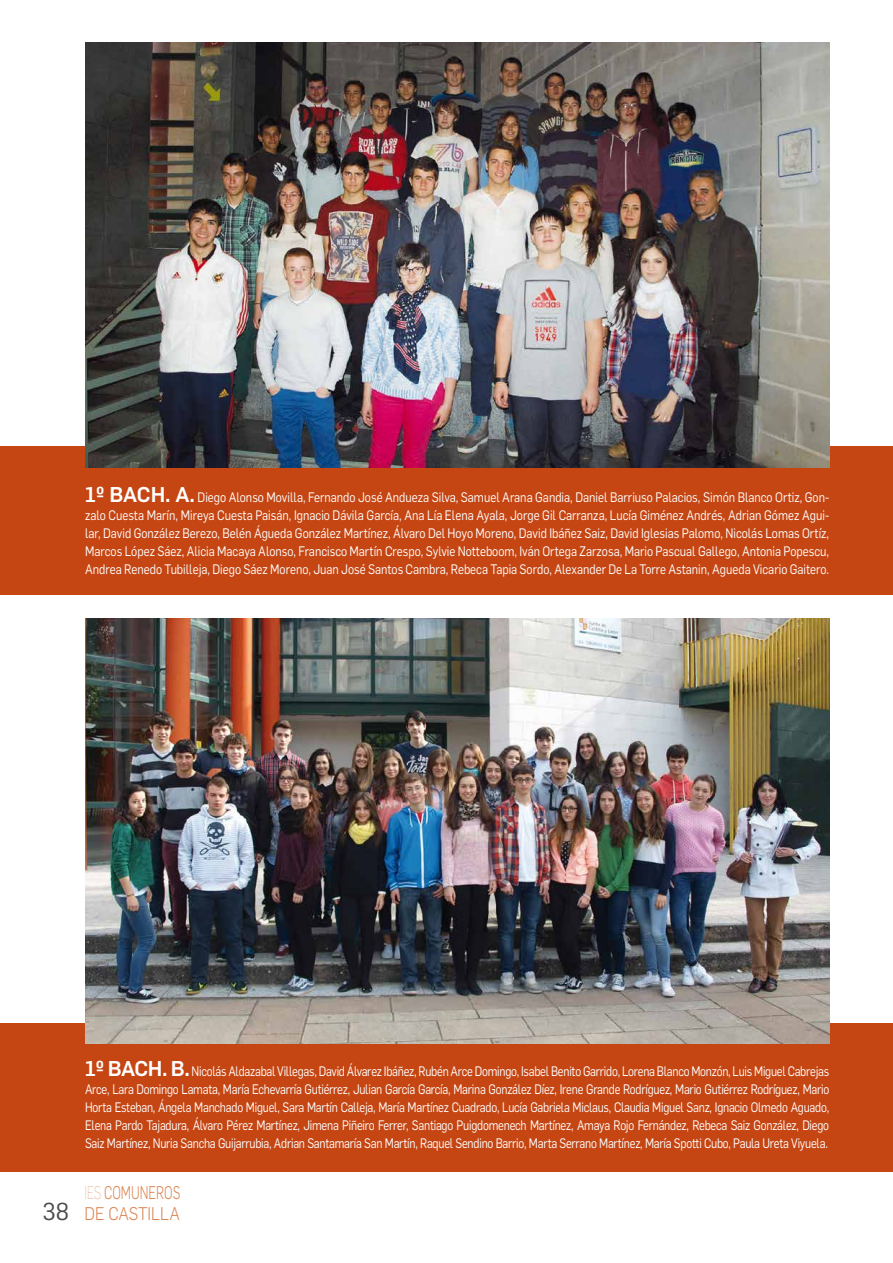
<style>
.page{position:relative;width:893px;height:1263px;background:#fff}
.page>*{position:absolute;margin:0;border:0;box-sizing:border-box;transform-origin:0 0}
.t1{font:300 18px/21.6px "Flama";color:#da8654;text-align:right;scale:.72 1}
.t2{font:13.5px/18px "Flama";letter-spacing:-.015em;color:#fff;text-align:justify;scale:.84 1}
.t3{font:13.5px/18px "Flama";letter-spacing:-.015em;color:#fff;text-align:justify;scale:.87 1}
.s1{font-weight:500;font-size:21px}
.s2{font-weight:100}
.s3{font-weight:400;font-size:24px;color:#4b4b4d}
</style>
<div class="page">
<div style="left:0;top:446px;width:893px;height:149px;background:#c54613"></div>
<div style="left:0;top:1023px;width:893px;height:148px;background:#c54613"></div>
<img style="left:85px;top:43px;width:744px;height:425px">
<img style="left:85px;top:619px;width:744px;height:424px">
<p class="t3" style="left:85px;top:487px;width:857px"><span class="s1">1º BACH. A.</span> Diego Alonso Movilla, Fernando José Andueza Silva, Samuel Arana Gandia, Daniel Barriuso Palacios, Simón Blanco Ortiz, Gon&shy;zalo Cuesta Marín, Mireya Cuesta Paisán, Ignacio Dávila García, Ana Lía Elena Ayala, Jorge Gil Carranza, Lucía Giménez Andrés, Adrian Gómez Agui&shy;lar, David González Berezo, Belén Águeda González Martínez, Álvaro Del Hoyo Moreno, David Ibáñez Saiz, David Iglesias Palomo, Nicolás Lomas Ortíz, Marcos López Sáez, Alicia Macaya Alonso, Francisco Martín Crespo, Sylvie Notteboom, Iván Ortega Zarzosa, Mario Pascual Gallego, Antonia Popescu, Andrea Renedo Tubilleja, Diego Sáez Moreno, Juan José Santos Cambra, Rebeca Tapia Sordo, Alexander De La Torre Astanin, Agueda Vicario Gaitero.</p>
<p class="t2" style="left:85px;top:1061px;width:887px"><span class="s1">1º BACH. B.</span>Nicolás Aldazabal Villegas, David Álvarez Ibáñez, Rubén Arce Domingo, Isabel Benito Garrido, Lorena Blanco Monzón, Luis Miguel Cabrejas Arce, Lara Domingo Lamata, María Echevarría Gutiérrez, Julian García García, Marina González Díez, Irene Grande Rodríguez, Mario Gutiérrez Rodríguez, Mario Horta Esteban, Ángela Manchado Miguel, Sara Martín Calleja, María Martínez Cuadrado, Lucía Gabriela Miclaus, Claudia Miguel Sanz, Ignacio Olmedo Aguado, Elena Pardo Tajadura, Álvaro Pérez Martínez, Jimena Piñeiro Ferrer, Santiago Puigdomenech Martínez, Amaya Rojo Fernández, Rebeca Saiz González, Diego Saiz Martínez, Nuria Sancha Guijarrubia, Adrian Santamaría San Martín, Raquel Sendino Barrio, Marta Serrano Martínez, María Spotti Cubo, Paula Ureta Viyuela.</p>
<h1 class="t1" style="left:43px;top:1180px;width:193px"><span class="s2">IES</span> COMUNEROS<br><span class="s3">38</span> DE CASTILLA</h1>
</div>
